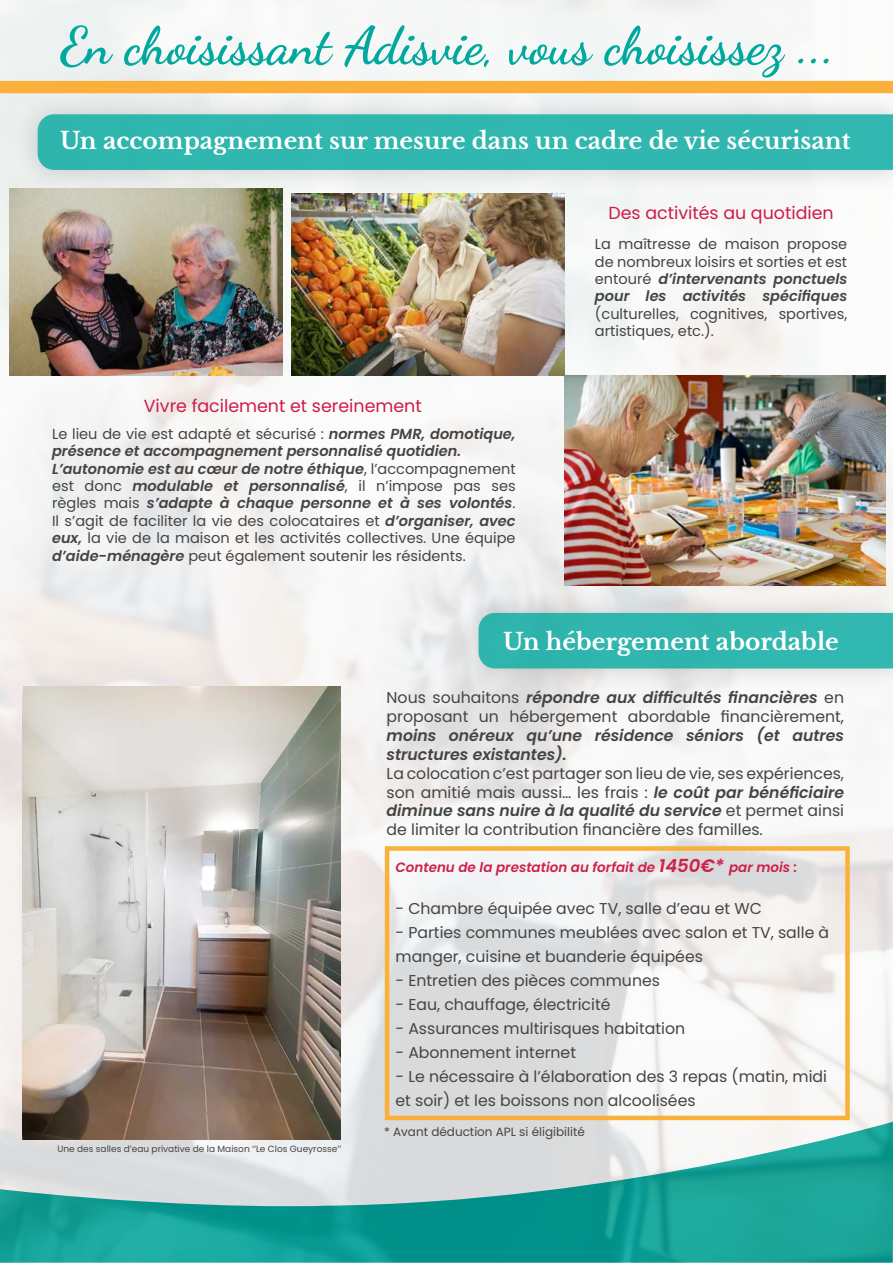
<style>
.page{position:relative;width:893px;height:1263px;background:#fff}
.page>*{position:absolute;margin:0;border:0;box-sizing:border-box;transform-origin:0 0}
.t1{font:52.35px "Dancing Script";color:#00a89e}
.t2{font:700 23.25px "Libre Baskerville";color:#fff}
.t3{font:17.4px "Poppins";color:#ce1c48}
.t4{font:15.75px/18.9px "Poppins";color:#454444}
.t5{font:italic 600 15.75px/18.9px "Poppins";color:#454444}
.t6{font:14.55px/17.4px "Poppins";color:#454444}
.t7{font:italic 600 13.5px "Poppins";color:#cf1f4a}
.t8{font:12px "Poppins";color:#454444}
.t9{font:9px "Poppins";color:#454444}
.s1{font-weight:600;font-style:italic}
.s2{font-size:18px}
</style>
<div class="page">
<img style="left:0;top:1px;width:893px;height:1262px">
<img style="left:0;top:1122px;width:893px;height:140px">
<div style="left:14px;top:91px;width:879px;height:102px;background:#706f6f;opacity:.38"></div>
<div style="left:38px;top:114px;width:855px;height:56px;background:#31b7af"></div>
<div style="left:455px;top:590px;width:438px;height:102px;background:#706f6f;opacity:.38"></div>
<div style="left:478px;top:613px;width:415px;height:55px;background:#30b6ae"></div>
<img style="left:291px;top:194px;width:273px;height:181px">
<img style="left:10px;top:189px;width:273px;height:186px">
<img style="left:564px;top:375px;width:321px;height:210px">
<div style="left:0;top:81px;width:893px;height:12px;background:#fab03b"></div>
<div style="left:385px;top:846px;width:465px;height:274px;border:4px solid #fab03b"></div>
<img style="left:22px;top:686px;width:318px;height:454px">
<h1 class="t1" style="left:60px;top:6px;width:776px">En choisissant Adisvie, vous choisissez ...</h1>
<h2 class="t2" style="left:60px;top:127px;width:792px">Un accompagnement sur mesure dans un cadre de vie sécurisant</h2>
<p class="t3" style="left:608px;top:203px;width:227px">Des activités au quotidien</p>
<p class="t3" style="left:144px;top:396px;width:279px">Vivre facilement et sereinement</p>
<p class="t6" style="left:52px;top:425px;width:465px">Le lieu de vie est adapté et sécurisé : <span class="s1">normes PMR, domotique, présence et accompagnement personnalisé quotidien.<br>L’autonomie est au cœur de notre éthique</span>, l’accompagnement est donc <span class="s1">modulable et personnalisé</span>, il n’impose pas ses règles mais <span class="s1">s’adapte à chaque personne et à ses volontés</span>.<br>Il s’agit de faciliter la vie des colocataires et <span class="s1">d’organiser, avec eux,</span> la vie de la maison et les activités collectives. Une équipe <span class="s1">d’aide-ménagère</span> peut également soutenir les résidents.</p>
<p class="t6" style="left:595px;top:235px;width:254px;text-align:justify">La maîtresse de maison propose de nombreux loisirs et sorties et est entouré <span class="s1">d’intervenants ponctuels pour les activités spécifiques</span></p>
<p class="t6" style="left:595px;top:305px;width:254px">(culturelles, cognitives, sportives, artistiques, etc.).</p>
<h2 class="t2" style="left:503px;top:627px;width:337px">Un hébergement abordable</h2>
<p class="t9" style="left:57px;top:1144px;width:285px">Une des salles d’eau privative de la Maison ‘‘Le Clos Gueyrosse’’</p>
<p class="t4" style="left:387px;top:688px;width:459px">Nous souhaitons <span class="s1">répondre aux difficultés financières</span> en proposant un hébergement abordable financièrement,</p>
<p class="t5" style="left:387px;top:726px;width:459px">moins onéreux qu’une résidence séniors (et autres structures existantes).</p>
<p class="t4" style="left:387px;top:764px;width:459px;text-align:justify">La colocation c’est partager son lieu de vie, ses expériences, son amitié mais aussi… les frais : <span class="s1">le coût par bénéficiaire diminue sans nuire à la qualité du service</span> et permet ainsi de limiter la contribution financière des familles.</p>
<p class="t7" style="left:395px;top:859px;width:403px">Contenu de la prestation au forfait de <span class="s2">1450€*</span> par mois :</p>
<p class="t4" style="left:395px;top:899px;width:368px">- Chambre équipée avec TV, salle d’eau et WC</p>
<p class="t4" style="left:395px;top:921px;width:435px;line-height:24px">- Parties communes meublées avec salon et TV, salle à manger, cuisine et buanderie équipées</p>
<p class="t4" style="left:395px;top:971px;width:266px">- Entretien des pièces communes</p>
<p class="t4" style="left:395px;top:995px;width:216px">- Eau, chauffage, électricité</p>
<p class="t4" style="left:395px;top:1019px;width:291px">- Assurances multirisques habitation</p>
<p class="t4" style="left:395px;top:1043px;width:182px">- Abonnement internet</p>
<p class="t4" style="left:395px;top:1065px;width:433px;line-height:24px">- Le nécessaire à l’élaboration des 3 repas (matin, midi et soir) et les boissons non alcoolisées</p>
<p class="t8" style="left:384px;top:1125px;width:202px">* Avant déduction APL si éligibilité</p>
</div>
